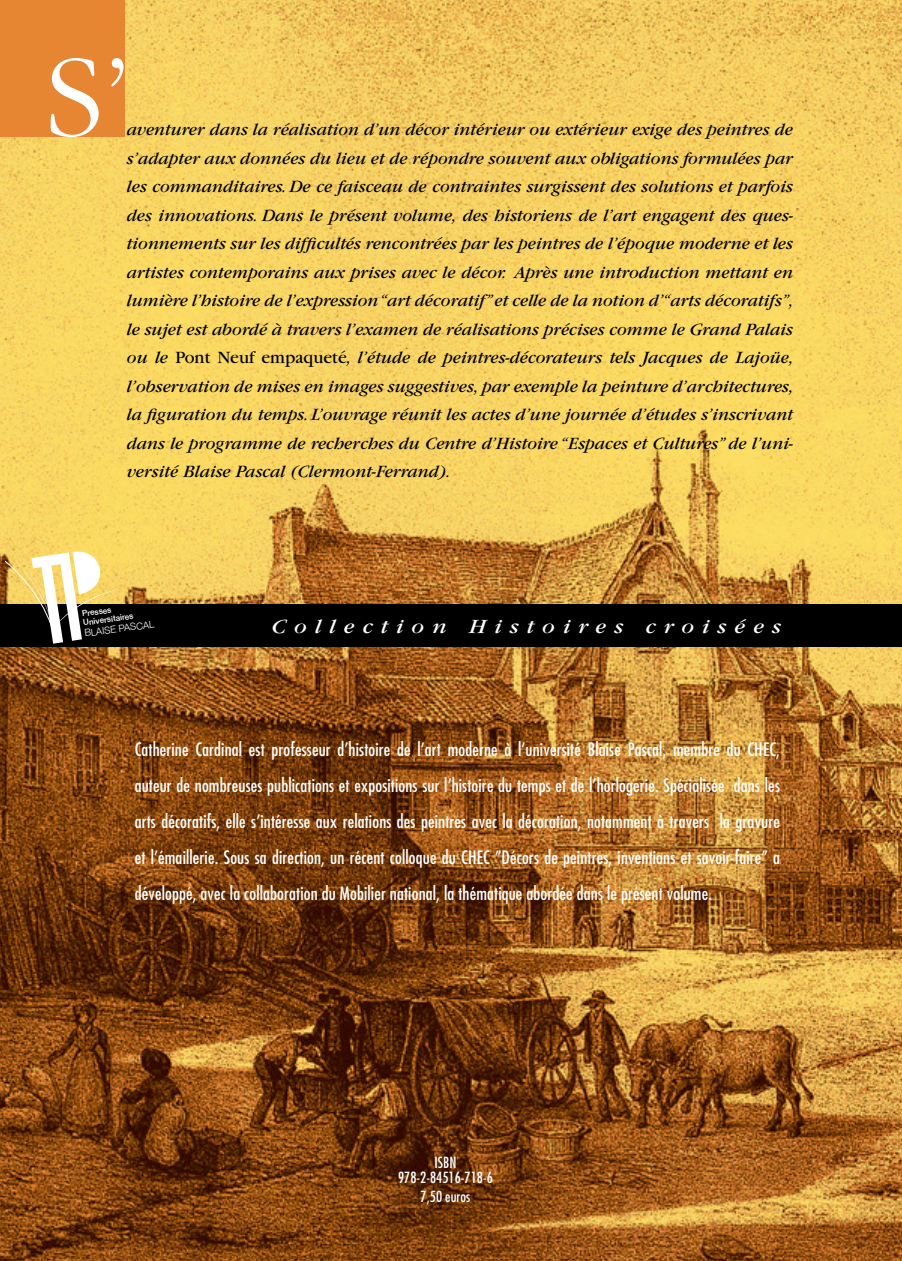
<style>
.page{position:relative;width:902px;height:1261px;background:#fff}
.page>*{position:absolute;margin:0;border:0;box-sizing:border-box;transform-origin:0 0}
.t1{font:300 121.5px "Garamond";color:#fff}
.CHEC_-_Titre_niv__2{font:italic 21px "Garamond";letter-spacing:.34em;color:#fff;scale:1.12 1}
.t2{font:italic 18px/28.5px "Garamond";color:#000;text-align:justify}
.t3{font:condensed 18px/36px "Futura";letter-spacing:.01em;color:#fff;text-align:justify}
.CHEC-TABLE_DES_MATIE{font:condensed 15px/15px "Futura";color:#fff;text-align:center}
.t4{font:300 9.75px "Helvetica Neue";color:#fff}
.t5{font:500 8.1px/8.7px "Helvetica Neue";color:#fff}
.s1{font-style:normal}
</style>
<div class="page">
<img style="left:0;top:0;width:901px;height:1261px">
<div style="left:0;top:0;width:125px;height:137px;background:#e68532"></div>
<div style="left:0;top:604px;width:901px;height:42px;background:#000"></div>
<svg style="left:4px;top:549px;width:114px;height:95px"></svg>
<p class="t1" style="left:45px;top:33px;width:87px">S’</p>
<p class="t2" style="left:127px;top:116px;width:668px">aventurer dans la réalisation d’un décor intérieur ou extérieur exige des peintres de s’adapter aux données du lieu et de répondre souvent aux obligations formulées par les commanditaires. De ce faisceau de contraintes surgissent des solutions et parfois des innovations. Dans le présent volume, des historiens de l’art engagent des ques&shy;tionnements sur les difficultés rencontrées par les peintres de l’époque moderne et les artistes contemporains aux prises avec le décor. Après une introduction mettant en lumière l’histoire de l’expression “art décoratif” et celle de la notion d’“arts décoratifs”, le sujet est abordé à travers l’examen de réalisations précises comme le Grand Palais ou le <span class="s1">Pont Neuf empaqueté</span>, l’étude de peintres-décorateurs tels Jacques de Lajoüe, l’observation de mises en images suggestives, par exemple la peinture d’architectures, la figuration du temps. L’ouvrage réunit les actes d’une journée d’études s’inscrivant dans le programme de recherches du Centre d’Histoire “Espaces et Cultures” de l’uni&shy;versité Blaise Pascal (Clermont-Ferrand).</p>
<p class="t5" style="left:81px;top:609px;width:52px;rotate:-7deg">Presses<br>Universitaires</p>
<p class="t4" style="left:83px;top:625px;width:72px;rotate:-8deg">BLAISE PASCAL</p>
<p class="CHEC_-_Titre_niv__2" style="left:272px;top:616px;width:456px">Collection Histoires croisées</p>
<p class="t3" style="left:135px;top:731px;width:646px">Catherine Cardinal est professeur d’histoire de l’art moderne à l’université Blaise Pascal, membre du CHEC, auteur de nombreuses publications et expositions sur l’histoire du temps et de l’horlogerie. Spécialisée dans les arts décoratifs, elle s’intéresse aux relations des peintres avec la décoration, notamment à travers la gravure et l’émaillerie. Sous sa direction, un récent colloque du CHEC ”Décors de peintres, inventions et savoir-faire” a développé, avec la collaboration du Mobilier national, la thématique abordée dans le présent volume.</p>
<p class="CHEC-TABLE_DES_MATIE" style="left:398px;top:1154px;width:96px">ISBN<br>978-2-84516-718-6</p>
<p class="CHEC-TABLE_DES_MATIE" style="left:420px;top:1189px;width:51px">7,50 euros</p>
</div>
